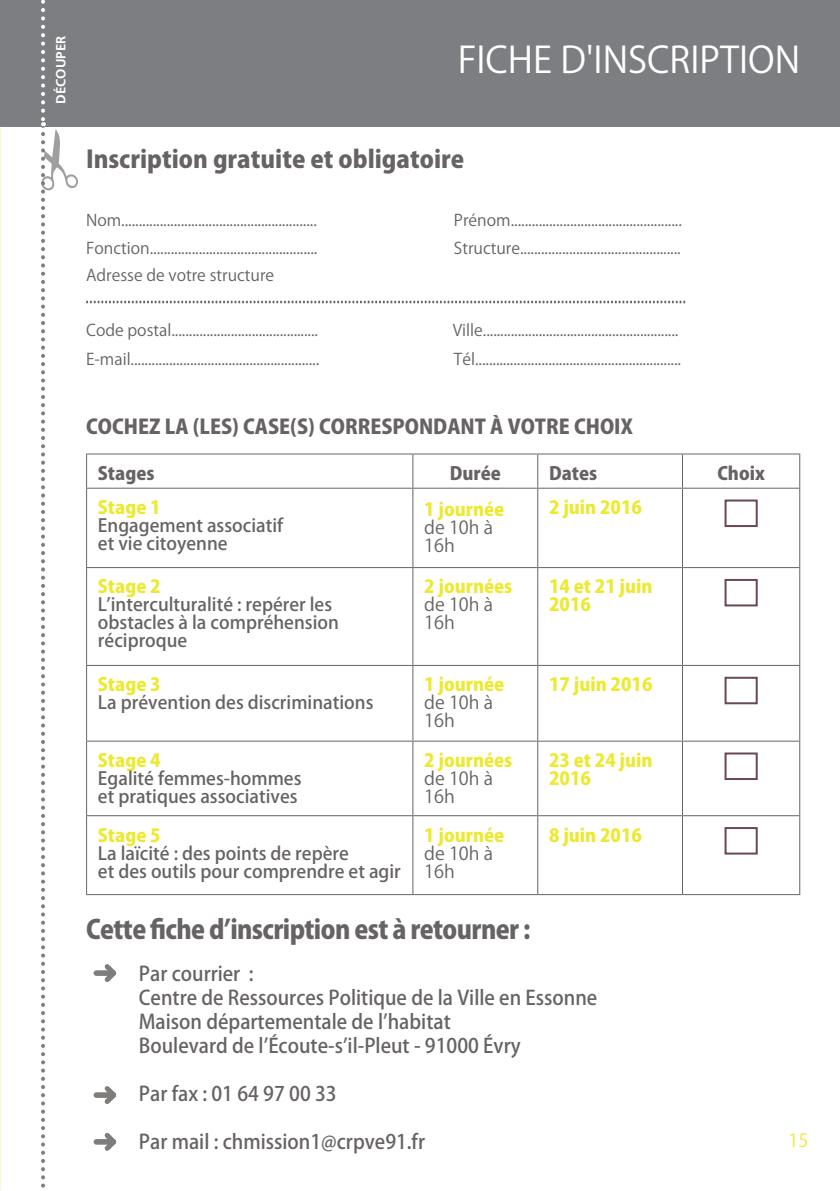
<style>
.page{position:relative;width:840px;height:1191px;background:#fff}
.page>*{position:absolute;margin:0;border:0;box-sizing:border-box;transform-origin:0 0}
.t1{font:36px "Koz Go Pr 6 N";color:#fff}
.texye_chapô{font:800 26px "Koz Go Pr 6 N";letter-spacing:-.025em;color:#676363;scale:.96 1}
.flèche_verte{font:800 24px "Koz Go Pr 6 N";color:#676363}
.texye_chapô-2{font:500 20px "Koz Go Pr 6 N";color:#676363;scale:.96 1}
.flèche_verte-2{font:800 20px "Koz Go Pr 6 N";color:#676363}
.t2{font:500 18px/18px "Koz Go Pr 6 N";color:#676363}
.t3{font:800 18px/18px "Koz Go Pr 6 N";color:#ede931}
.t4{font:18px/18px "Koz Go Pr 6 N";color:#676363}
.t5{font:800 18px "Koz Go Pr 6 N";color:#676363}
.t6{font:18px "Koz Go Pr 6 N";color:#ede931}
.flèche_verte-3{font:16px "Koz Go Pr 6 N";color:#676363}
.t7{font:700 13.2px "Frutiger LT Std";color:#fff}
.s1{font-weight:800;color:#ede931}
.s2{font-weight:400;color:#676363}
</style>
<div class="page">
<div style="left:0;top:0;width:839px;height:126px;background:#7d7e82"></div>
<svg style="left:41px;top:0;width:37px;height:1188px"></svg>
<div style="left:96px;top:970px;width:17px;height:6px;background:#7f7d7c"></div>
<svg style="left:100px;top:964px;width:17px;height:18px"></svg>
<div style="left:96px;top:1092px;width:17px;height:5px;background:#7f7d7c"></div>
<svg style="left:100px;top:1086px;width:17px;height:18px"></svg>
<div style="left:96px;top:1139px;width:17px;height:5px;background:#7f7d7c"></div>
<svg style="left:100px;top:1133px;width:17px;height:18px"></svg>
<svg style="left:87px;top:454px;width:711px;height:440px"></svg>
<hr style="left:86px;top:488px;width:326px;height:1px;background:#676363">
<hr style="left:86px;top:489px;width:1px;height:78px;background:#676363">
<hr style="left:537px;top:488px;width:145px;height:1px;background:#676363">
<hr style="left:682px;top:488px;width:117px;height:1px;background:#676363">
<hr style="left:681px;top:489px;width:1px;height:78px;background:#676363">
<hr style="left:86px;top:567px;width:326px;height:1px;background:#676363">
<hr style="left:86px;top:568px;width:1px;height:97px;background:#676363">
<hr style="left:412px;top:567px;width:125px;height:1px;background:#676363">
<hr style="left:537px;top:567px;width:145px;height:1px;background:#676363">
<hr style="left:682px;top:567px;width:117px;height:1px;background:#676363">
<hr style="left:681px;top:568px;width:1px;height:97px;background:#676363">
<hr style="left:86px;top:665px;width:326px;height:1px;background:#676363">
<hr style="left:86px;top:666px;width:1px;height:74px;background:#676363">
<hr style="left:412px;top:665px;width:125px;height:1px;background:#676363">
<hr style="left:537px;top:665px;width:145px;height:1px;background:#676363">
<hr style="left:682px;top:665px;width:117px;height:1px;background:#676363">
<hr style="left:681px;top:666px;width:1px;height:74px;background:#676363">
<hr style="left:86px;top:740px;width:326px;height:1px;background:#676363">
<hr style="left:86px;top:741px;width:1px;height:74px;background:#676363">
<hr style="left:412px;top:740px;width:125px;height:1px;background:#676363">
<hr style="left:537px;top:740px;width:145px;height:1px;background:#676363">
<hr style="left:682px;top:740px;width:117px;height:1px;background:#676363">
<hr style="left:681px;top:741px;width:1px;height:74px;background:#676363">
<hr style="left:86px;top:815px;width:326px;height:1px;background:#676363">
<hr style="left:86px;top:816px;width:1px;height:78px;background:#676363">
<hr style="left:412px;top:815px;width:125px;height:1px;background:#676363">
<hr style="left:537px;top:815px;width:145px;height:1px;background:#676363">
<hr style="left:682px;top:815px;width:117px;height:1px;background:#676363">
<hr style="left:681px;top:816px;width:1px;height:78px;background:#676363">
<hr style="left:86px;top:894px;width:326px;height:1px;background:#676363">
<hr style="left:412px;top:894px;width:125px;height:1px;background:#676363">
<hr style="left:537px;top:894px;width:145px;height:1px;background:#676363">
<hr style="left:682px;top:894px;width:117px;height:1px;background:#676363">
<hr style="left:681px;top:454px;width:1px;height:34px;background:#676363">
<hr style="left:537px;top:454px;width:1px;height:34px;background:#676363">
<hr style="left:412px;top:453px;width:125px;height:1px;background:#676363">
<hr style="left:537px;top:453px;width:145px;height:1px;background:#676363">
<hr style="left:682px;top:453px;width:117px;height:1px;background:#676363">
<hr style="left:798px;top:454px;width:1px;height:34px;background:#676363">
<hr style="left:798px;top:489px;width:1px;height:78px;background:#676363">
<hr style="left:798px;top:568px;width:1px;height:97px;background:#676363">
<hr style="left:798px;top:666px;width:1px;height:74px;background:#676363">
<hr style="left:798px;top:741px;width:1px;height:74px;background:#676363">
<hr style="left:798px;top:816px;width:1px;height:78px;background:#676363">
<hr style="left:86px;top:453px;width:326px;height:1px;background:#676363">
<hr style="left:86px;top:454px;width:1px;height:34px;background:#676363">
<hr style="left:412px;top:454px;width:1px;height:34px;background:#676363">
<hr style="left:412px;top:488px;width:125px;height:1px;background:#676363">
<hr style="left:412px;top:489px;width:1px;height:78px;background:#676363">
<hr style="left:412px;top:568px;width:1px;height:97px;background:#676363">
<hr style="left:412px;top:666px;width:1px;height:74px;background:#676363">
<hr style="left:412px;top:741px;width:1px;height:74px;background:#676363">
<hr style="left:412px;top:816px;width:1px;height:78px;background:#676363">
<hr style="left:537px;top:489px;width:1px;height:78px;background:#676363">
<hr style="left:537px;top:568px;width:1px;height:97px;background:#676363">
<hr style="left:537px;top:666px;width:1px;height:74px;background:#676363">
<hr style="left:537px;top:741px;width:1px;height:74px;background:#676363">
<hr style="left:537px;top:816px;width:1px;height:78px;background:#676363">
<div style="left:724px;top:499px;width:33px;height:28px;border:2px solid #68494f"></div>
<div style="left:724px;top:579px;width:33px;height:27px;border:2px solid #68494f"></div>
<div style="left:724px;top:677px;width:33px;height:27px;border:2px solid #68494f"></div>
<div style="left:724px;top:752px;width:33px;height:28px;border:2px solid #68494f"></div>
<div style="left:724px;top:827px;width:33px;height:27px;border:2px solid #68494f"></div>
<svg style="left:86px;top:300px;width:599px;height:3px"></svg>
<p class="t7" style="left:53px;top:104px;width:69px;rotate:-90deg">DÉCOUPER</p>
<p class="t1" style="left:457px;top:39px;width:344px">FICHE D'INSCRIPTION</p>
<p class="flèche_verte" style="left:86px;top:145px;width:379px">Inscription gratuite et obligatoire</p>
<p class="flèche_verte-3" style="left:86px;top:211px;width:232px">Nom........................................................</p>
<p class="flèche_verte-3" style="left:453px;top:211px;width:229px">Prénom.................................................</p>
<p class="flèche_verte-3" style="left:86px;top:239px;width:233px">Fonction................................................</p>
<p class="flèche_verte-3" style="left:453px;top:239px;width:228px">Structure..............................................</p>
<p class="flèche_verte-3" style="left:86px;top:266px;width:189px">Adresse de votre structure</p>
<p class="flèche_verte-3" style="left:86px;top:321px;width:233px">Code postal..........................................</p>
<p class="flèche_verte-3" style="left:452px;top:321px;width:227px">Ville........................................................</p>
<p class="flèche_verte-3" style="left:86px;top:350px;width:234px">E-mail......................................................</p>
<p class="flèche_verte-3" style="left:453px;top:350px;width:228px">Tél...........................................................</p>
<p class="flèche_verte-2" style="left:86px;top:415px;width:548px">COCHEZ LA (LES) CASE(S) CORRESPONDANT À VOTRE CHOIX</p>
<p class="t5" style="left:98px;top:463px;width:58px">Stages</p>
<p class="t5" style="left:449px;top:463px;width:53px">Durée</p>
<p class="t5" style="left:549px;top:463px;width:50px">Dates</p>
<p class="t5" style="left:717px;top:463px;width:49px">Choix</p>
<p class="t3" style="left:98px;top:499px;width:64px">Stage 1</p>
<p class="t2" style="left:98px;top:517px;width:187px">Engagement associatif</p>
<p class="t2" style="left:98px;top:535px;width:131px">et vie citoyenne</p>
<p class="t4" style="left:424px;top:501px;width:81px"><span class="s1">1 journée </span>de 10h à<br>16h</p>
<p class="t3" style="left:549px;top:499px;width:94px">2 juin 2016</p>
<p class="t3" style="left:98px;top:578px;width:64px">Stage 2</p>
<p class="t2" style="left:98px;top:596px;width:242px">L’interculturalité : repérer les obstacles à la compréhension réciproque</p>
<p class="t3" style="left:98px;top:676px;width:64px">Stage 3</p>
<p class="t2" style="left:98px;top:694px;width:277px">La prévention des discriminations</p>
<p class="t3" style="left:98px;top:752px;width:64px">Stage 4</p>
<p class="t2" style="left:98px;top:770px;width:205px">Egalité femmes-hommes et pratiques associatives</p>
<p class="t3" style="left:98px;top:826px;width:64px">Stage 5</p>
<p class="t2" style="left:98px;top:844px;width:304px">La laïcité : des points de repère<br>et des outils pour comprendre et agir</p>
<p class="t3" style="left:424px;top:578px;width:90px">2 journées <span class="s2">de 10h à<br>16h</span></p>
<p class="t3" style="left:549px;top:578px;width:105px">14 et 21 juin<br>2016</p>
<p class="t4" style="left:424px;top:676px;width:81px"><span class="s1">1 journée </span>de 10h à<br>16h</p>
<p class="t3" style="left:549px;top:676px;width:105px">17 juin 2016</p>
<p class="t3" style="left:424px;top:752px;width:90px">2 journées <span class="s2">de 10h à<br>16h</span></p>
<p class="t3" style="left:549px;top:752px;width:105px">23 et 24 juin<br>2016</p>
<p class="t4" style="left:424px;top:826px;width:81px"><span class="s1">1 journée </span>de 10h à<br>16h</p>
<p class="t3" style="left:549px;top:826px;width:94px">8 juin 2016</p>
<p class="texye_chapô" style="left:86px;top:914px;width:464px">Cette fiche d’inscription est à retourner :</p>
<p class="texye_chapô-2" style="left:139px;top:962px;width:121px">Par courrier :</p>
<p class="texye_chapô-2" style="left:139px;top:986px;width:479px">Centre de Ressources Politique de la Ville en Essonne</p>
<p class="texye_chapô-2" style="left:139px;top:1010px;width:326px">Maison départementale de l’habitat</p>
<p class="texye_chapô-2" style="left:139px;top:1034px;width:399px">Boulevard de l’Écoute-s’il-Pleut - 91000 Évry</p>
<p class="texye_chapô-2" style="left:139px;top:1082px;width:207px">Par fax : 01 64 97 00 33</p>
<p class="texye_chapô-2" style="left:139px;top:1130px;width:299px">Par mail : chmission1@crpve91.fr</p>
<p class="t6" style="left:788px;top:1130px;width:21px">15</p>
</div>
